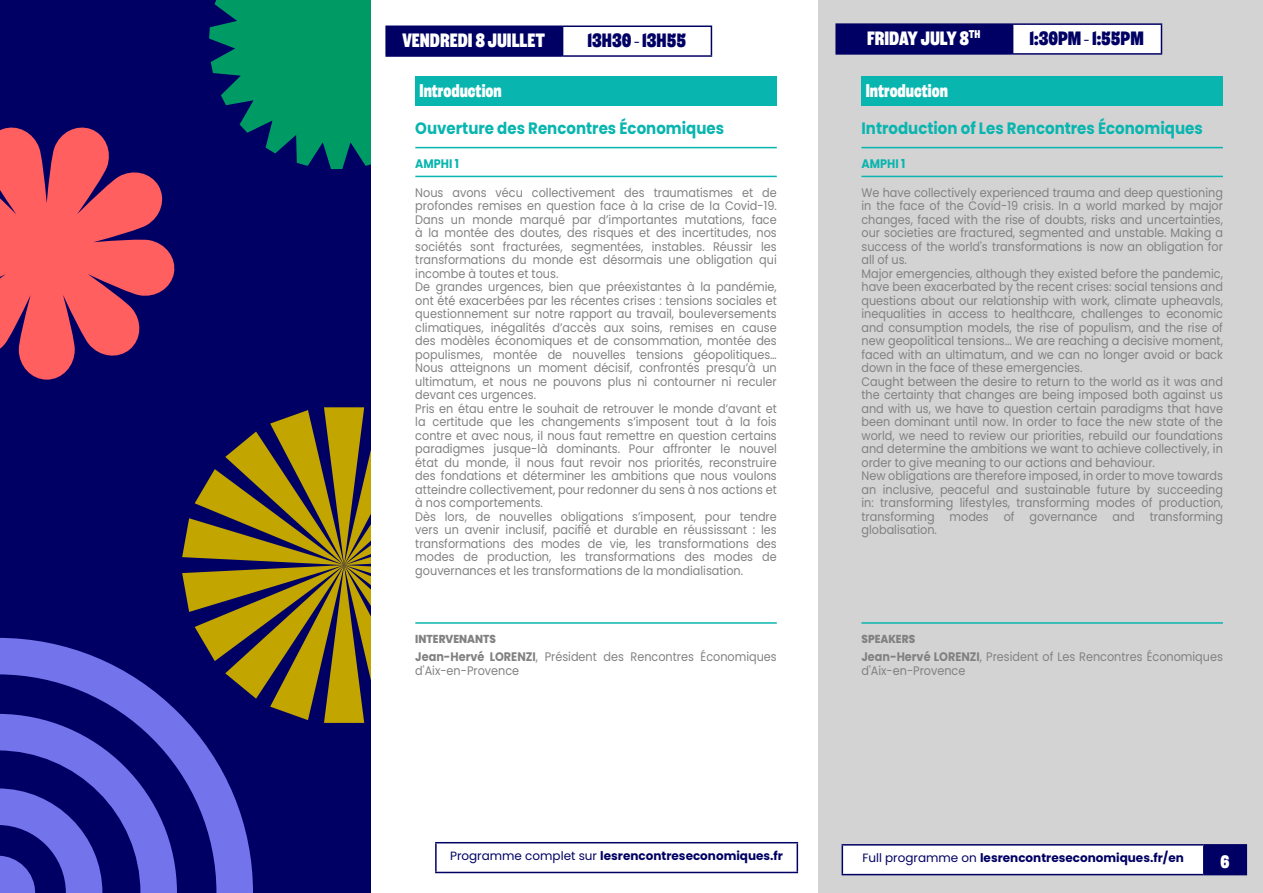
<style>
.page{position:relative;width:1263px;height:893px;background:#fff}
.page>*{position:absolute;margin:0;border:0;box-sizing:border-box;transform-origin:0 0}
.t1{font:900 22.5px "Salford Sans";color:#fff}
.t2{font:900 22.5px "Salford Sans";color:#000064}
.Numéro_session{font:900 21.45px "Salford Sans";color:#fff;scale:.91 1}
.t3{font:900 21px "Salford Sans";color:#fff}
.Titre_session_-_Neut{font:700 16.5px "Poppins";color:#09b5af;scale:.91 1}
.Note_de_cadrage{font:12.3px/13.5px "Poppins";color:#818181;text-align:justify;scale:.91 1}
.Note_de_cadrage_EN{font:12.3px/13.5px "Poppins";color:#818181;text-align:justify;scale:.91 1}
.Amphi_neutre{font:700 12.3px "Poppins";color:#09b5af;scale:.91 1}
.t4{font:700 12px "Poppins";color:#000064}
.Désignation_interven{font:800 11.55px "Poppins";color:#818181;scale:.91 1}
.s1{font-weight:700}
.s2{font-weight:400}
</style>
<div class="page">
<div style="left:0;top:0;width:383px;height:893px;background:#000064"></div>
<svg style="left:209px;top:0;width:162px;height:169px"></svg>
<div style="left:371px;top:0;width:446px;height:893px;background:#fff"></div>
<div style="left:819px;top:0;width:444px;height:893px;background:#d3d3d3"></div>
<div style="left:836px;top:24px;width:177px;height:30px;background:#000064"></div>
<div style="left:1013px;top:24px;width:148px;height:30px;background:#fff"></div>
<hr style="left:835px;top:23px;width:178px;height:2px;background:#000064">
<hr style="left:835px;top:25px;width:2px;height:28px;background:#000064">
<hr style="left:835px;top:53px;width:178px;height:2px;background:#000064">
<hr style="left:1013px;top:23px;width:149px;height:2px;background:#000064">
<svg style="left:1161px;top:25px;width:1px;height:28px"></svg>
<hr style="left:1013px;top:53px;width:149px;height:2px;background:#000064">
<div style="left:386px;top:26px;width:177px;height:30px;background:#000064"></div>
<hr style="left:385px;top:26px;width:178px;height:1px;background:#000064">
<hr style="left:385px;top:27px;width:2px;height:28px;background:#000064">
<hr style="left:385px;top:55px;width:178px;height:2px;background:#000064">
<hr style="left:563px;top:26px;width:149px;height:1px;background:#000064">
<svg style="left:711px;top:27px;width:1px;height:28px"></svg>
<hr style="left:563px;top:55px;width:149px;height:2px;background:#000064">
<hr style="left:435px;top:842px;width:363px;height:1px;background:#000064">
<hr style="left:796px;top:843px;width:2px;height:29px;background:#000064">
<hr style="left:435px;top:872px;width:363px;height:1px;background:#000064">
<div style="left:842px;top:845px;width:362px;height:30px;background:#fff"></div>
<div style="left:1204px;top:845px;width:42px;height:30px;background:#000064"></div>
<hr style="left:841px;top:844px;width:363px;height:2px;background:#000064">
<hr style="left:841px;top:846px;width:2px;height:28px;background:#000064">
<hr style="left:1204px;top:844px;width:43px;height:2px;background:#000064">
<svg style="left:1203px;top:846px;width:1px;height:28px"></svg>
<hr style="left:1245px;top:846px;width:2px;height:28px;background:#000064">
<hr style="left:841px;top:874px;width:363px;height:1px;background:#000064">
<hr style="left:1204px;top:874px;width:43px;height:1px;background:#000064">
<svg style="left:0;top:407px;width:506px;height:467px"></svg>
<svg style="left:0;top:638px;width:253px;height:255px"></svg>
<svg style="left:0;top:127px;width:175px;height:253px;fill:#ff5f5f"></svg>
<div style="left:415px;top:76px;width:362px;height:30px;background:#09b5af"></div>
<hr style="left:415px;top:147px;width:362px;height:1px;background:#09b5af">
<hr style="left:415px;top:176px;width:362px;height:1px;background:#09b5af">
<hr style="left:415px;top:622px;width:362px;height:2px;background:#09b5af">
<div style="left:861px;top:76px;width:362px;height:30px;background:#09b5af"></div>
<hr style="left:861px;top:147px;width:362px;height:1px;background:#09b5af">
<hr style="left:861px;top:176px;width:362px;height:1px;background:#09b5af">
<hr style="left:861px;top:622px;width:362px;height:2px;background:#09b5af">
<p class="t1" style="left:402px;top:27px;width:145px">VENDREDI 8 JUILLET</p>
<p class="t2" style="left:588px;top:27px;width:100px">13H30 - 13H55</p>
<p class="t1" style="left:867px;top:24px;width:115px">FRIDAY JULY 8<sup>TH</sup></p>
<p class="t2" style="left:1029px;top:24px;width:116px">1:30PM - 1:55PM</p>
<p class="Numéro_session" style="left:420px;top:77px;width:92px">Introduction</p>
<p class="Titre_session_-_Neut" style="left:415px;top:119px;width:341px">Ouverture des Rencontres Économiques</p>
<p class="Amphi_neutre" style="left:415px;top:156px;width:50px">AMPHI 1</p>
<p class="Note_de_cadrage" style="left:415px;top:186px;width:399px">Nous avons vécu collectivement des traumatismes et de profondes remises en question face à la crise de la Covid-19.<br>Dans un monde marqué par d’importantes mutations, face à la montée des doutes, des risques et des incertitudes, nos sociétés sont fracturées, segmentées, instables. Réussir les transformations du monde est désormais une obligation qui incombe à toutes et tous.</p>
<p class="Note_de_cadrage" style="left:415px;top:280px;width:399px">De grandes urgences, bien que préexistantes à la pandémie, ont été exacerbées par les récentes crises : tensions sociales et questionnement sur notre rapport au travail, bouleversements climatiques, inégalités d’accès aux soins, remises en cause des modèles économiques et de consommation, montée des populismes, montée de nouvelles tensions géopolitiques… Nous atteignons un moment décisif, confrontés presqu’à un ultimatum, et nous ne pouvons plus ni contourner ni reculer devant ces urgences.</p>
<p class="Note_de_cadrage" style="left:415px;top:402px;width:399px">Pris en étau entre le souhait de retrouver le monde d’avant et la certitude que les changements s’imposent tout à la fois contre et avec nous, il nous faut remettre en question certains paradigmes jusque-là dominants. Pour affronter le nouvel état du monde, il nous faut revoir nos priorités, reconstruire des fondations et déterminer les ambitions que nous voulons atteindre collectivement, pour redonner du sens à nos actions et à nos comportements.</p>
<p class="Note_de_cadrage" style="left:415px;top:510px;width:399px">Dès lors, de nouvelles obligations s’imposent, pour tendre vers un avenir inclusif, pacifié et durable en réussissant : les transformations des modes de vie, les transformations des modes de production, les transformations des modes de gouvernances et les transformations de la mondialisation.</p>
<p class="Numéro_session" style="left:866px;top:77px;width:92px">Introduction</p>
<p class="Titre_session_-_Neut" style="left:861px;top:119px;width:376px">Introduction of Les Rencontres Économiques</p>
<p class="Amphi_neutre" style="left:861px;top:156px;width:50px">AMPHI 1</p>
<p class="Note_de_cadrage_EN" style="left:861px;top:186px;width:399px">We have collectively experienced trauma and deep questioning in the face of the Covid-19 crisis. In a world marked by major changes, faced with the rise of doubts, risks and uncertainties, our societies are fractured, segmented and unstable. Making a success of the world's transformations is now an obligation for all of us.</p>
<p class="Note_de_cadrage_EN" style="left:861px;top:267px;width:399px">Major emergencies, although they existed before the pandemic, have been exacerbated by the recent crises: social tensions and questions about our relationship with work, climate upheavals, inequalities in access to healthcare, challenges to economic and consumption models, the rise of populism, and the rise of new geopolitical tensions... We are reaching a decisive moment, faced with an ultimatum, and we can no longer avoid or back down in the face of these emergencies.</p>
<p class="Note_de_cadrage_EN" style="left:861px;top:375px;width:399px">Caught between the desire to return to the world as it was and the certainty that changes are being imposed both against us and with us, we have to question certain paradigms that have been dominant until now. In order to face the new state of the world, we need to review our priorities, rebuild our foundations and determine the ambitions we want to achieve collectively, in order to give meaning to our actions and behaviour.</p>
<p class="Note_de_cadrage_EN" style="left:861px;top:469px;width:399px">New obligations are therefore imposed, in order to move towards an inclusive, peaceful and sustainable future by succeeding in: transforming lifestyles, transforming modes of production, transforming modes of governance and transforming globalisation.</p>
<p class="Désignation_interven" style="left:415px;top:632px;width:90px">INTERVENANTS</p>
<p class="Note_de_cadrage" style="left:415px;top:650px;width:399px"><span class="s1">Jean-Hervé LORENZI</span>, Président des Rencontres Économiques d'Aix-en-Provence</p>
<p class="Désignation_interven" style="left:861px;top:632px;width:61px">SPEAKERS</p>
<p class="Note_de_cadrage" style="left:861px;top:650px;width:399px"><span class="s1">Jean-Hervé LORENZI</span>, President of Les Rencontres Économiques d'Aix-en-Provence</p>
<p class="t4" style="left:450px;top:849px;width:334px"><span class="s2">Programme complet sur</span> lesrencontreseconomiques.fr</p>
<p class="t4" style="left:862px;top:851px;width:323px"><span class="s2">Full programme on</span> lesrencontreseconomiques.fr/en</p>
<h3 class="t3" style="left:1220px;top:848px;width:11px">6</h3>
</div>
